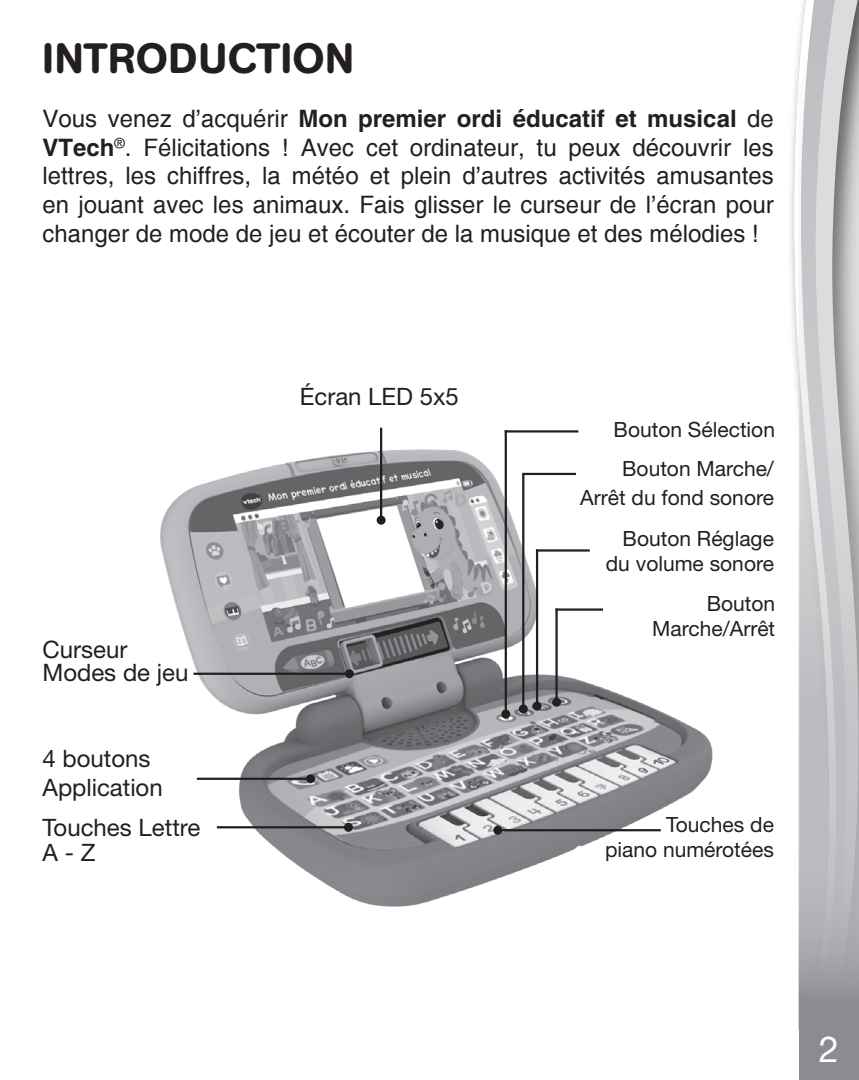
<style>
.page{position:relative;width:859px;height:1080px;background:#fff}
.page>*{position:absolute;margin:0;border:0;box-sizing:border-box;transform-origin:0 0}
.大标题{font:500 42px "AG Book Rounded";letter-spacing:.02em;color:#231f20}
.t1{font:27px "Helvetica 55 Roman";color:#fff}
.主体文字{font:24px/28.8px "Helvetica";color:#231f20;text-align:justify}
.t2{font:24px/28.8px "Helvetica 55 Roman";color:#231f20}
.t3{font:21px "Helvetica 55 Roman";color:#231f20}
.s1{font-weight:700}
.s2{font-size:36px}
</style>
<div class="page">
<img style="left:160px;top:427px;width:553px;height:480px">
<hr style="left:555px;top:608px;width:48px;height:3px;background:#231f20">
<hr style="left:505px;top:430px;width:73px;height:3px;background:#231f20">
<hr style="left:536px;top:549px;width:54px;height:3px;background:#231f20">
<hr style="left:522px;top:473px;width:54px;height:2px;background:#231f20">
<svg style="left:793px;top:46px;width:6px;height:983px"></svg>
<svg style="left:799px;top:0;width:60px;height:1080px;background:#bebfc1"></svg>
<hr style="left:555px;top:608px;width:3px;height:94px;background:#231f20">
<div style="left:552px;top:698px;width:9px;height:9px;background:#231f20;border-radius:50%"></div>
<hr style="left:498px;top:829px;width:163px;height:2px;background:#231f20">
<div style="left:493px;top:826px;width:9px;height:9px;background:#231f20;border-radius:50%"></div>
<hr style="left:536px;top:549px;width:2px;height:157px;background:#231f20">
<div style="left:533px;top:702px;width:9px;height:9px;background:#231f20;border-radius:50%"></div>
<hr style="left:380px;top:428px;width:2px;height:92px;background:#231f20">
<div style="left:377px;top:516px;width:9px;height:9px;background:#231f20;border-radius:50%"></div>
<hr style="left:197px;top:778px;width:114px;height:2px;background:#231f20">
<div style="left:306px;top:774px;width:9px;height:9px;background:#231f20;border-radius:50%"></div>
<hr style="left:505px;top:430px;width:2px;height:284px;background:#231f20">
<div style="left:501px;top:710px;width:9px;height:9px;background:#231f20;border-radius:50%"></div>
<hr style="left:217px;top:826px;width:131px;height:2px;background:#231f20">
<div style="left:344px;top:823px;width:9px;height:9px;background:#231f20;border-radius:50%"></div>
<hr style="left:522px;top:474px;width:2px;height:235px;background:#231f20">
<div style="left:519px;top:704px;width:9px;height:9px;background:#231f20;border-radius:50%"></div>
<hr style="left:193px;top:673px;width:156px;height:2px;background:#231f20">
<div style="left:345px;top:669px;width:9px;height:9px;background:#231f20;border-radius:50%"></div>
<p class="大标题" style="left:42px;top:33px;width:313px">INTRODUCTION</p>
<p class="主体文字" style="left:42px;top:104px;width:733px">Vous venez d’acquérir <span class="s1">Mon premier ordi éducatif et musical</span> de <span class="s1">VTech</span><sup>®</sup>. Félicitations ! Avec cet ordinateur, tu peux découvrir les lettres, les chiffres, la météo et plein d’autres activités amusantes en jouant avec les animaux. Fais glisser le curseur de l’écran pour changer de mode de jeu et écouter de la musique et des mélodies !</p>
<p class="t2" style="left:43px;top:638px;width:147px;line-height:22.8px">Curseur<br>Modes de jeu</p>
<p class="t2" style="left:43px;top:744px;width:122px">4 boutons<br>Application</p>
<p class="t2" style="left:43px;top:814px;width:159px;line-height:24.9px">Touches Lettre<br>A - Z</p>
<p class="t2" style="left:300px;top:382px;width:161px">Écran LED 5x5</p>
<p class="t3" style="left:614px;top:417px;width:163px">Bouton Sélection</p>
<p class="t3" style="left:622px;top:456px;width:153px">Bouton Marche/</p>
<p class="t3" style="left:580px;top:485px;width:195px">Arrêt du fond sonore</p>
<p class="t3" style="left:623px;top:526px;width:153px">Bouton Réglage</p>
<p class="t3" style="left:606px;top:551px;width:170px">du volume sonore</p>
<p class="t3" style="left:707px;top:591px;width:70px">Bouton</p>
<p class="t3" style="left:652px;top:616px;width:124px">Marche/Arrêt</p>
<p class="t3" style="left:666px;top:812px;width:109px">Touches de</p>
<p class="t3" style="left:605px;top:837px;width:170px">piano numérotées</p>
<p class="t1" style="left:819px;top:1021px;width:26px">2<span class="s2">2</span></p>
</div>
